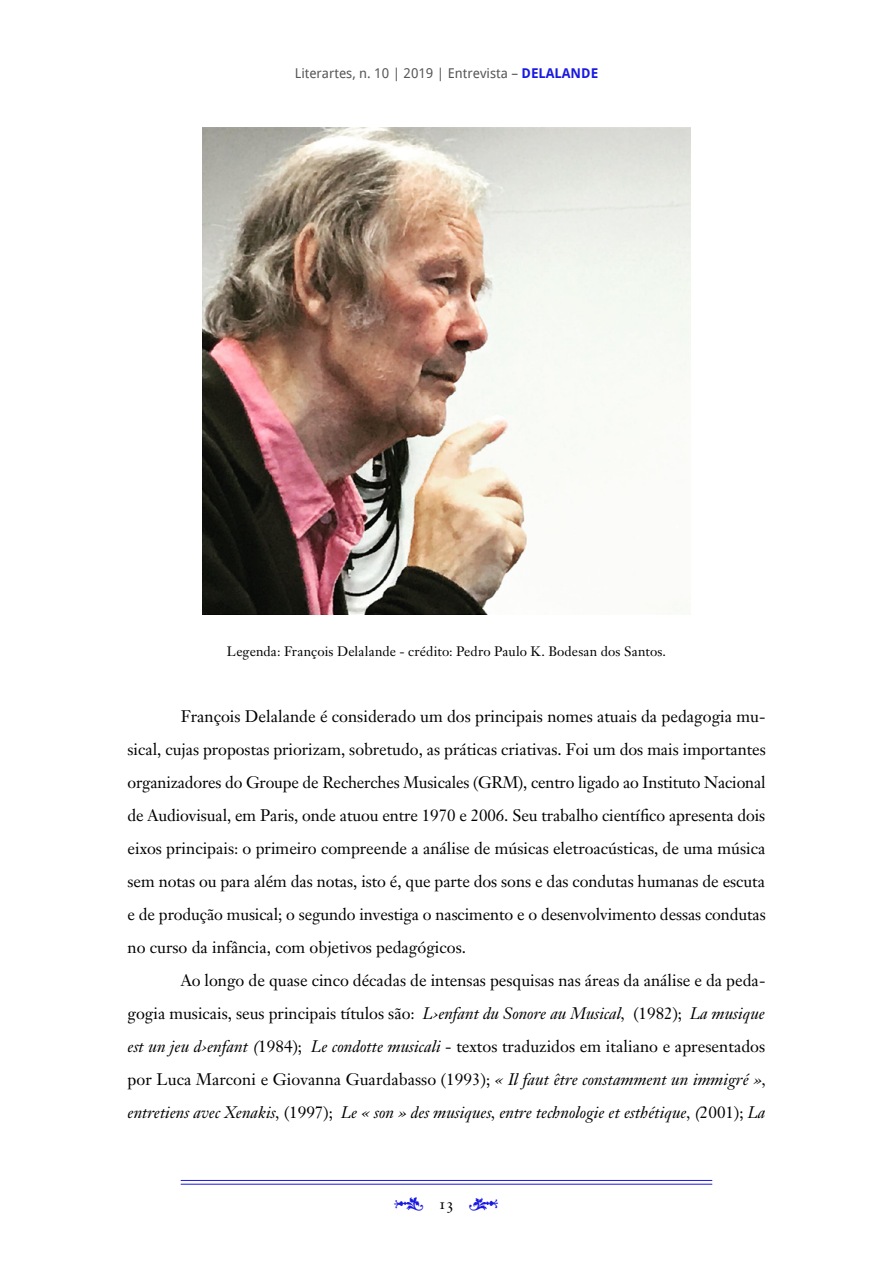
<style>
.page{position:relative;width:893px;height:1263px;background:#fff}
.page>*{position:absolute;margin:0;border:0;box-sizing:border-box;transform-origin:0 0}
.t1{font:16.5px/33px "Janson Text";color:#000;text-align:justify}
.t2{font:16.5px "Janson Text Italic Os F";color:#000}
.t3{font:15px "Janson Text Roman SC";color:#000}
.t4{font:13.5px "Janson Text";letter-spacing:.005em;color:#000}
.t5{font:13.5px "Droid Sans";color:#575756}
.s1{font-style:inherit}
.s2{font-weight:700;color:#1919e1}
.s3{font-family:"Janson Text Italic Os F"}
.s4{font-family:"Janson Text"}
</style>
<div class="page">
<hr style="left:181px;top:1180px;width:531px;height:1px;background:#1919e1">
<hr style="left:181px;top:1184px;width:531px;height:1px;background:#1919e1">
<img style="left:203px;top:128px;width:487px;height:487px">
<p class="t5" style="left:295px;top:64px;width:305px">Literartes, n. 10 | <span class="s1">2019</span> | Entrevista – <span class="s2">DELALANDE</span></p>
<p class="t4" style="left:227px;top:642px;width:441px">Legenda: François Delalande - crédito: Pedro Paulo K. Bodesan dos Santos.</p>
<p class="t1" style="left:128px;top:699px;width:640px;text-indent:53px">François Delalande é considerado um dos principais nomes atuais da pedagogia mu&shy;sical, cujas propostas priorizam, sobretudo, as práticas criativas. Foi um dos mais importantes organizadores do Groupe de Recherches Musicales (GRM), centro ligado ao Instituto Nacional de Audiovisual, em Paris, onde atuou entre 1970 e 2006. Seu trabalho científico apresenta dois eixos principais: o primeiro compreende a análise de músicas eletroacústicas, de uma música sem notas ou para além das notas, isto é, que parte dos sons e das condutas humanas de escuta e de produção musical; o segundo investiga o nascimento e o desenvolvimento dessas condutas no curso da infância, com objetivos pedagógicos.</p>
<p class="t1" style="left:128px;top:963px;width:640px;text-indent:53px">Ao longo de quase cinco décadas de intensas pesquisas nas áreas da análise e da peda&shy;gogia musicais, seus principais títulos são: <span class="s3">L›enfant du Sonore au Musical,</span> (1982); <span class="s3">La musique est un jeu d›enfant (</span>1984); <span class="s3">Le condotte musicali</span> - textos traduzidos em italiano e apresentados por Luca Marconi e Giovanna Guardabasso (1993); <span class="s3">« Il faut être constamment un immigré »,</span></p>
<p class="t2" style="left:128px;top:1102px;width:639px">entretiens avec Xenakis, <span class="s4">(1997);</span> Le « son » des musiques, entre technologie et esthétique, (<span class="s4">2001);</span> La</p>
<p class="t3" style="left:438px;top:1194px;width:17px">13</p>
</div>
